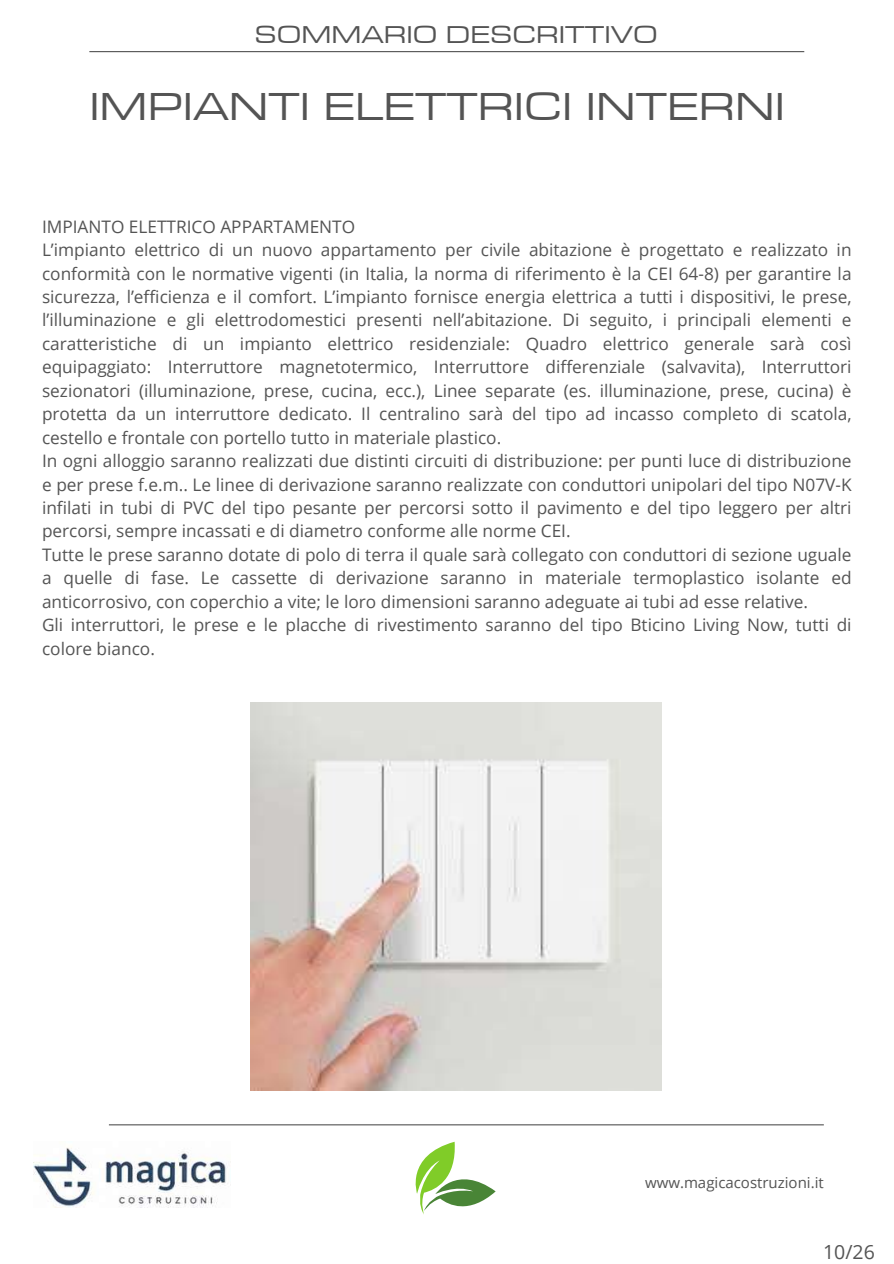
<style>
.page{position:relative;width:894px;height:1264px;background:#fff}
.page>*{position:absolute;margin:0;border:0;box-sizing:border-box;transform-origin:0 0}
.t1{font:48px "Arian LT";color:#545454}
.t2{font:30px "Arian LT";color:#545454}
.t3{font:19.5px "Open Sans";color:#545454}
.t4{font:17.25px/23.4px "Open Sans";color:#545454}
.t5{font:15px "Open Sans";color:#545454}
</style>
<div class="page">
<hr style="left:89px;top:51px;width:715px;height:1px;background:#545454">
<hr style="left:109px;top:1124px;width:714px;height:1px;background:#545454">
<img style="left:33px;top:1147px;width:193px;height:59px">
<svg style="left:415px;top:1141px;width:80px;height:73px"></svg>
<img style="left:250px;top:702px;width:411px;height:388px">
<h2 class="t2" style="left:254px;top:15px;width:405px">SOMMARIO DESCRITTIVO</h2>
<h1 class="t1" style="left:89px;top:76px;width:697px">IMPIANTI ELETTRICI INTERNI</h1>
<p class="t4" style="left:42px;top:214px;width:810px">IMPIANTO ELETTRICO APPARTAMENTO<br>L’impianto elettrico di un nuovo appartamento per civile abitazione è progettato e realizzato in conformità con le normative vigenti (in Italia, la norma di riferimento è la CEI 64-8) per garantire la sicurezza, l’efficienza e il comfort. L’impianto fornisce energia elettrica a tutti i dispositivi, le prese, l’illuminazione e gli elettrodomestici presenti nell’abitazione. Di seguito, i principali elementi e caratteristiche di un impianto elettrico residenziale: Quadro elettrico generale sarà così equipaggiato: Interruttore magnetotermico, Interruttore differenziale (salvavita), Interruttori sezionatori (illuminazione, prese, cucina, ecc.), Linee separate (es. illuminazione, prese, cucina) è protetta da un interruttore dedicato. Il centralino sarà del tipo ad incasso completo di scatola, cestello e frontale con portello tutto in materiale plastico.<br>In ogni alloggio saranno realizzati due distinti circuiti di distribuzione: per punti luce di distribuzione e per prese f.e.m.. Le linee di derivazione saranno realizzate con conduttori unipolari del tipo N07V-K infilati in tubi di PVC del tipo pesante per percorsi sotto il pavimento e del tipo leggero per altri percorsi, sempre incassati e di diametro conforme alle norme CEI.<br>Tutte le prese saranno dotate di polo di terra il quale sarà collegato con conduttori di sezione uguale a quelle di fase. Le cassette di derivazione saranno in materiale termoplastico isolante ed anticorrosivo, con coperchio a vite; le loro dimensioni saranno adeguate ai tubi ad esse relative.<br>Gli interruttori, le prese e le placche di rivestimento saranno del tipo Bticino Living Now, tutti di colore bianco.</p>
<p class="t5" style="left:644px;top:1172px;width:180px">www.magicacostruzioni.it</p>
<p class="t3" style="left:822px;top:1237px;width:53px">10/26</p>
</div>
